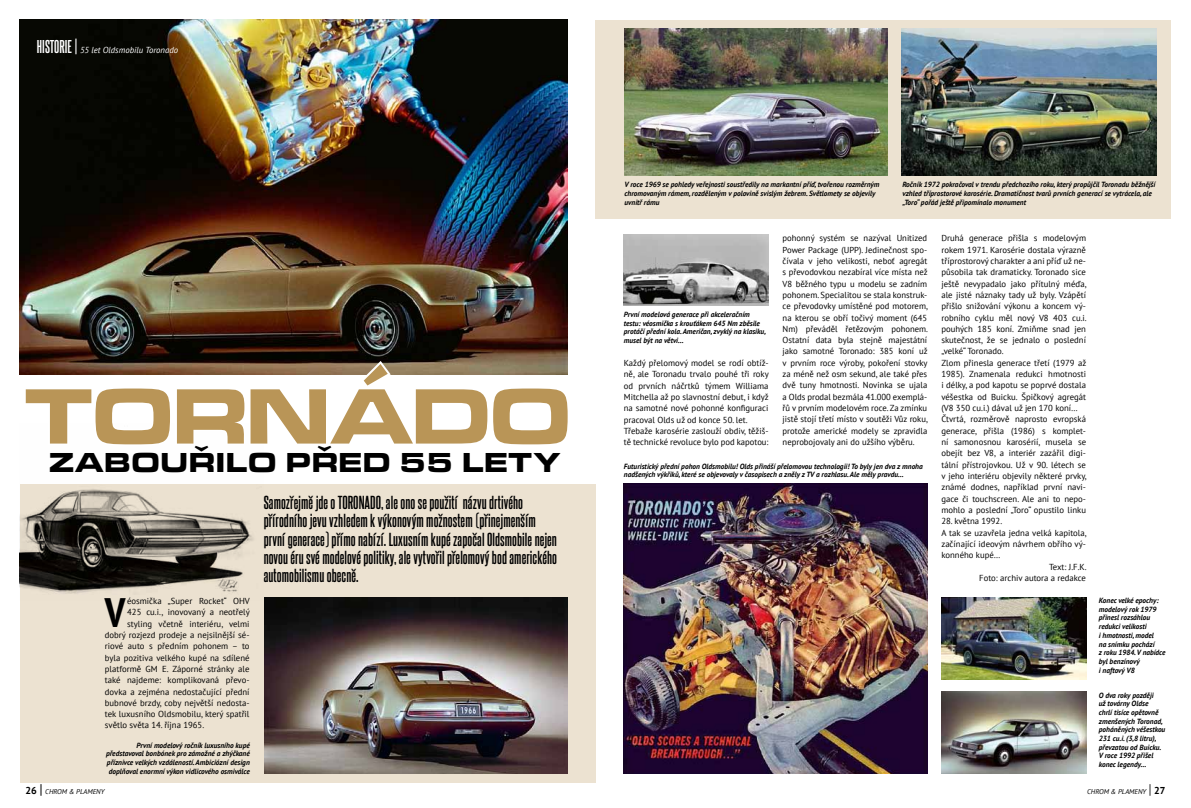
<style>
.page{position:relative;width:1191px;height:808px;background:#fff}
.page>*{position:absolute;margin:0;border:0;box-sizing:border-box;transform-origin:0 0}
.t1{font:81.3px "Microgramma DCE Bold Exte";letter-spacing:.005em;color:#b99557}
.t2{font:700 condensed 41px "PT Sans";color:#000}
.t3{font:28.5px "Microgramma DCE Bold Exte";letter-spacing:.05em;color:#000}
.t4{font:700 16.2px/18.2px "Steelfish Rg";letter-spacing:.005em;color:#000}
.t5{font:8.7px/11.3px "PT Sans";color:#000}
.t6{font:italic 8.7px "PT Sans";color:#fff}
.t7{font:italic 700 7.5px/8.7px "PT Sans";color:#000}
.t8{font:italic 7px "PT Sans";color:#000}
.s1{font-family:"Steelfish Rg";font-weight:700;font-style:normal;font-size:16px}
.s2{font-weight:700;font-style:normal;font-size:10px}
.s3{font-style:normal;font-size:14px}
</style>
<div class="page">
<div style="left:20px;top:484px;width:576px;height:298px;background:#ece2d1"></div>
<div style="left:596px;top:20px;width:575px;height:198px;background:#ece2d1"></div>
<img style="left:20px;top:20px;width:547px;height:354px">
<img style="left:20px;top:489px;width:234px;height:105px">
<img style="left:264px;top:597px;width:303px;height:177px">
<img style="left:941px;top:597px;width:145px;height:82px">
<img style="left:941px;top:692px;width:145px;height:82px">
<img style="left:901px;top:28px;width:256px;height:148px">
<img style="left:624px;top:28px;width:263px;height:148px">
<img style="left:624px;top:235px;width:144px;height:70px">
<svg style="left:22px;top:358px;width:546px;height:17px;background:#6d553f"></svg>
<img style="left:624px;top:484px;width:303px;height:290px">
<p class="t6" style="left:37px;top:45px;width:143px"><span class="s1">Historie |</span> 55 let Oldsmobilu Toronado</p>
<h1 class="t1" style="left:26px;top:361px;width:546px">TORNÁDO</h1>
<h3 class="t3" style="left:50px;top:443px;width:512px">ZABOUŘILO PŘED 55 LETY</h3>
<h2 class="t2" style="left:105px;top:585px;width:22px">V</h2>
<p class="t5" style="left:127px;top:595px;width:124px">éosmička „Super Rocket“ OHV</p>
<p class="t5" style="left:127px;top:606px;width:124px">425 cu.i., inovovaný a neotřelý</p>
<p class="t5" style="left:127px;top:618px;width:124px">styling včetně interiéru, velmi</p>
<p class="t5" style="left:105px;top:629px;width:146px">dobrý rozjezd prodeje a nejsilnější sé-</p>
<p class="t5" style="left:105px;top:640px;width:146px">riové auto s předním pohonem – to</p>
<p class="t5" style="left:105px;top:652px;width:146px">byla pozitiva velkého kupé na sdílené</p>
<p class="t5" style="left:105px;top:663px;width:146px">platformě GM E. Záporné stránky ale</p>
<p class="t5" style="left:105px;top:674px;width:146px">také najdeme: komplikovaná převo-</p>
<p class="t5" style="left:105px;top:686px;width:146px">dovka a zejména nedostačující přední</p>
<p class="t5" style="left:105px;top:697px;width:146px">bubnové brzdy, coby největší nedosta-</p>
<p class="t5" style="left:105px;top:708px;width:146px">tek luxusního Oldsmobilu, který spatřil</p>
<p class="t5" style="left:105px;top:719px;width:101px">světlo světa 14. října 1965.</p>
<p class="t7" style="left:106px;top:740px;width:145px;text-align:right">První modelový ročník luxusního kupé představoval bonbónek pro zámožné a zhýčkané příznivce velkých vzdáleností. Ambiciózní design doplňoval enormní výkon vidlicového osmiválce</p>
<p class="t4" style="left:264px;top:492px;width:295px">Samozřejmě jde o TORONADO, ale ono se použití názvu drtivého přírodního jevu vzhledem kvýkonovým možnostem (přinejmenším první generace) přímo nabízí. Luxusním kupé započal Oldsmobile nejen novou éru své modelové politiky, ale vytvořil přelomový bod amerického automobilismu obecně.</p>
<p class="t7" style="left:624px;top:180px;width:257px">V roce 1969 se pohledy veřejnosti soustředily na markantní příď, tvořenou rozměrným chromovaným rámem, rozděleným v polovině svislým žebrem. Světlomety se objevily uvnitř rámu</p>
<p class="t7" style="left:902px;top:180px;width:254px">Ročník 1972 pokračoval v trendu předchozího roku, který propůjčil Toronadu běžnější vzhled tříprostorové karosérie. Dramatičnost tvarů prvních generací se vytrácela, ale „Toro“ pořád ještě připomínalo monument</p>
<p class="t5" style="left:782px;top:232px;width:147px;text-align:justify">pohonný systém se nazýval Unitized Power Package (UPP). Jedinečnost spo&shy;čívala v jeho velikosti, neboť agregát s převodovkou nezabíral více místa než V8 běžného typu u modelu se zadním pohonem. Specialitou se stala konstruk&shy;ce převodovky umístěné pod motorem, na kterou se obří točivý moment (645<br>Nm) převáděl řetězovým pohonem.<br>Ostatní data byla stejně majestátní jako samotné Toronado: 385 koní už v prvním roce výroby, pokoření stovky za méně než osm sekund, ale také přes dvě tuny hmotnosti. Novinka se ujala a Olds prodal bezmála 41.000 exemplá&shy;řů v prvním modelovém roce. Za zmínku jistě stojí třetí místo v soutěži Vůz roku, protože americké modely se zpravidla neprobojovaly ani do užšího výběru.</p>
<p class="t5" style="left:941px;top:232px;width:147px">Druhá generace přišla s modelovým rokem 1971. Karosérie dostala výrazně tříprostorový charakter a ani příď už ne&shy;působila tak dramaticky. Toronado sice ještě nevypadalo jako přítulný méďa, ale jisté náznaky tady už byly. Vzápětí přišlo snižování výkonu a koncem vý&shy;robního cyklu měl nový V8 403 cu.i. pouhých 185 koní. Zmiňme snad jen skutečnost, že se jednalo o poslední „velké“ Toronado.<br>Zlom přinesla generace třetí (1979 až 1985). Znamenala redukci hmotnosti i délky, a pod kapotu se poprvé dostala véšestka od Buicku. Špičkový agregát (V8 350 cu.i.) dával už jen 170 koní… Čtvrtá, rozměrově naprosto evropská generace, přišla (1986) s komplet&shy;ní samonosnou karosérií, musela se obejít bez V8, a interiér zazářil digi&shy;tální přístrojovkou. Už v 90. létech se v jeho interiéru objevily některé prvky, známé dodnes, například první navi&shy;gace či touchscreen. Ale ani to nepo&shy;mohlo a poslední „Toro“ opustilo linku</p>
<p class="t5" style="left:941px;top:515px;width:62px">28. května 1992.</p>
<p class="t5" style="left:941px;top:527px;width:147px">A tak se uzavřela jedna velká kapitola,</p>
<p class="t5" style="left:941px;top:538px;width:146px">začínající ideovým návrhem obřího vý-</p>
<p class="t5" style="left:941px;top:549px;width:60px">konného kupé…</p>
<p class="t5" style="left:1049px;top:561px;width:39px">Text: J.F.K.</p>
<p class="t5" style="left:979px;top:572px;width:108px">Foto: archiv autora a redakce</p>
<p class="t7" style="left:624px;top:310px;width:144px">První modelová generace při akceleračním testu: véosmička s krouťákem 645 Nm zběsile protáčí přední kola. Američan, zvyklý na klasiku, musel být na větvi…</p>
<p class="t5" style="left:624px;top:357px;width:146px">Každý přelomový model se rodí obtíž&shy;ně, ale Toronadu trvalo pouhé tři roky od prvních náčrtků týmem Williama Mitchella až po slavnostní debut, i když na samotné nové pohonné konfiguraci pracoval Olds už od konce 50. let.<br>Třebaže karosérie zaslouží obdiv, těžiš&shy;tě technické revoluce bylo pod kapotou:</p>
<p class="t7" style="left:624px;top:461px;width:300px">Futuristický přední pohon Oldsmobilu! Olds přináší přelomovou technologii! To byly jen dva z mnoha</p>
<p class="t7" style="left:624px;top:470px;width:281px">nadšených výkřiků, které se objevovaly v časopisech a zněly z TV a rozhlasu. Ale měly pravdu…</p>
<p class="t7" style="left:1098px;top:596px;width:68px">Konec velké epochy: modelový rok 1979 přinesl rozsáhlou redukci velikosti<br>i hmotnosti, model<br>na snímku pochází<br>z roku 1984. V nabídce byl benzínový<br>i naftový V8</p>
<p class="t7" style="left:1098px;top:690px;width:68px">O dva roky později<br>už továrny Oldse<br>chrlí tisíce opětovně zmenšených Toronad, poháněných véšestkou<br>231 cu.i. (3,8 litru), převzatou od Buicku.<br>V roce 1992 přišel konec legendy…</p>
<p class="t8" style="left:26px;top:787px;width:80px"><span class="s2">26</span> <span class="s3">|</span> CHROM &amp; PLAMENY</p>
<p class="t8" style="left:1087px;top:787px;width:80px">CHROM &amp; PLAMENY <span class="s3">|</span> <span class="s2">27</span></p>
</div>
